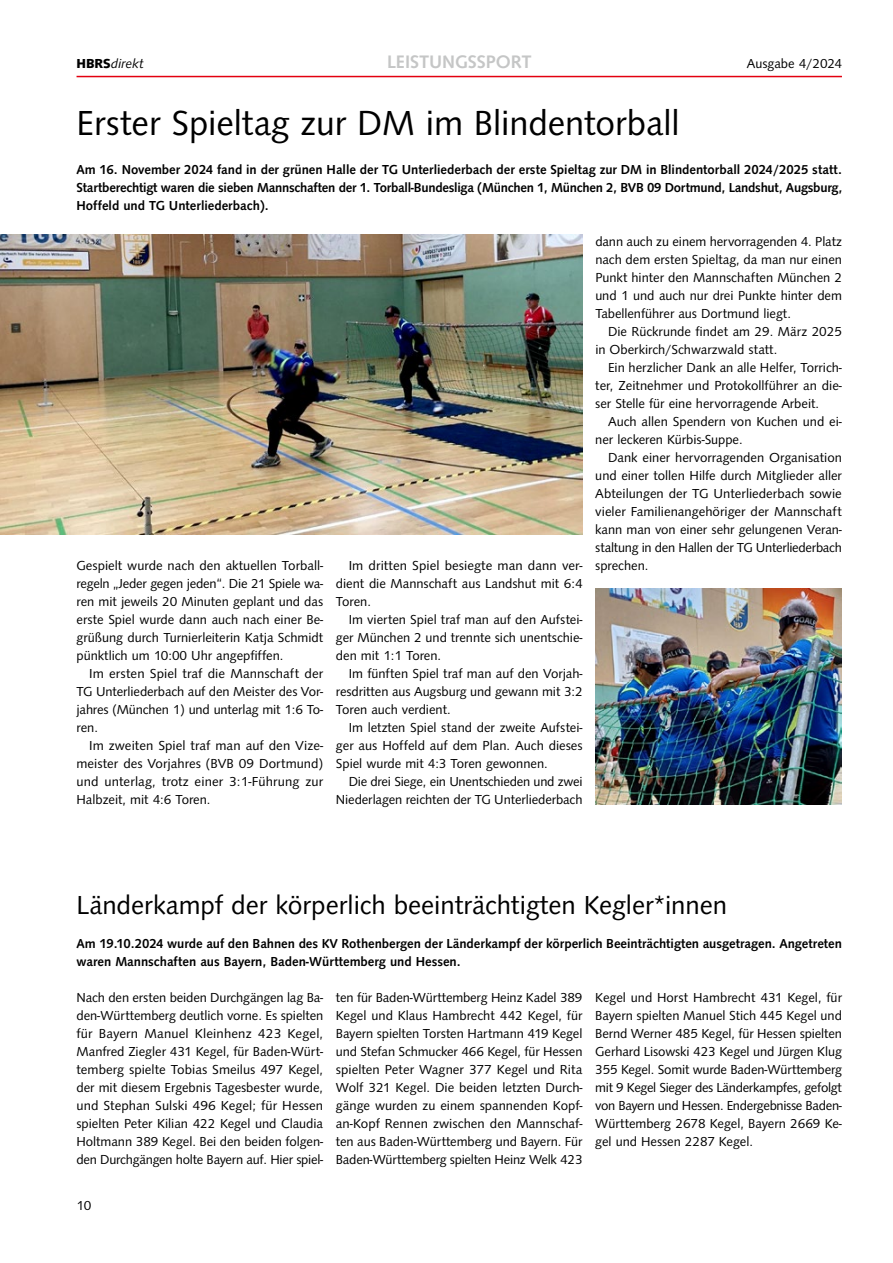
<style>
.page{position:relative;width:893px;height:1263px;background:#fff}
.page>*{position:absolute;margin:0;border:0;box-sizing:border-box;transform-origin:0 0}
.t1{font:36px "Syntax";color:#000}
.t2{font:27px "Syntax";color:#000}
.t3{font:700 18.75px "Syntax";color:#c5c6c6}
.t4{font:13.5px/18px "Syntax";color:#000;text-align:justify}
.t5{font:700 13.5px/18px "Syntax";color:#000;text-align:justify}
.t6{font:italic 13.5px "Syntax";color:#000}
.s1{font-family:"Syntax H";font-weight:800;font-style:normal}
</style>
<div class="page">
<hr style="left:77px;top:76px;width:765px;height:1px;background:#e3000f">
<img style="left:0;top:234px;width:583px;height:300px">
<img style="left:595px;top:588px;width:247px;height:216px">
<h3 class="t3" style="left:387px;top:51px;width:145px">LEISTUNGSSPORT</h3>
<p class="t6" style="left:77px;top:56px;width:69px"><span class="s1">HBRS</span>direkt</p>
<p class="t4" style="left:747px;top:55px;width:97px">Ausgabe 4/2024</p>
<h1 class="t1" style="left:77px;top:103px;width:604px">Erster Spieltag zur DM im Blindentorball</h1>
<p class="t5" style="left:77px;top:161px;width:767px">Am 16. November 2024 fand in der grünen Halle der TG Unterliederbach der erste Spieltag zur DM in Blindentorball 2024/2025 statt.<br>Startberechtigt waren die sieben Mannschaften der 1. Torball-Bundesliga (München 1, München 2, BVB 09 Dortmund, Landshut, Augsburg, Hoffeld und TG Unterliederbach).</p>
<p class="t4" style="left:77px;top:557px;width:248px">Gespielt wurde nach den aktuellen Torball&shy;regeln „Jeder gegen jeden“. Die 21 Spiele wa&shy;ren mit jeweils 20 Minuten geplant und das erste Spiel wurde dann auch nach einer Be&shy;grüßung durch Turnierleiterin Katja Schmidt pünktlich um 10:00 Uhr angepfiffen.</p>
<p class="t4" style="left:77px;top:665px;width:248px;text-indent:13px">Im ersten Spiel traf die Mannschaft der TG Unterliederbach auf den Meister des Vor&shy;jahres (München 1) und unterlag mit 1:6 To&shy;ren.</p>
<p class="t4" style="left:77px;top:737px;width:248px;text-indent:13px">Im zweiten Spiel traf man auf den Vize&shy;meister des Vorjahres (BVB 09 Dortmund) und unterlag, trotz einer 3:1-Führung zur Halbzeit, mit 4:6 Toren.</p>
<p class="t4" style="left:336px;top:557px;width:248px;text-indent:13px">Im dritten Spiel besiegte man dann ver&shy;dient die Mannschaft aus Landshut mit 6:4<br>Toren.</p>
<p class="t4" style="left:336px;top:611px;width:248px;text-indent:13px">Im vierten Spiel traf man auf den Aufstei&shy;ger München 2 und trennte sich unentschie&shy;den mit 1:1 Toren.</p>
<p class="t4" style="left:336px;top:665px;width:248px;text-indent:13px">Im fünften Spiel traf man auf den Vorjah&shy;resdritten aus Augsburg und gewann mit 3:2<br>Toren auch verdient.</p>
<p class="t4" style="left:336px;top:719px;width:248px;text-indent:13px">Im letzten Spiel stand der zweite Aufstei&shy;ger aus Hoffeld auf dem Plan. Auch dieses Spiel wurde mit 4:3 Toren gewonnen.</p>
<p class="t4" style="left:336px;top:773px;width:248px;text-align:right">Die drei Siege, ein Unentschieden und zwei<br>Niederlagen reichten der TG Unterliederbach</p>
<p class="t4" style="left:595px;top:233px;width:248px">dann auch zu einem hervorragenden 4. Platz nach dem ersten Spieltag, da man nur einen Punkt hinter den Mannschaften München 2 und 1 und auch nur drei Punkte hinter dem Tabellenführer aus Dortmund liegt.</p>
<p class="t4" style="left:595px;top:323px;width:248px;text-indent:13px">Die Rückrunde findet am 29. März 2025 in Oberkirch/Schwarzwald statt.</p>
<p class="t4" style="left:595px;top:359px;width:248px;text-indent:13px">Ein herzlicher Dank an alle Helfer, Torrich&shy;ter, Zeitnehmer und Protokollführer an die&shy;ser Stelle für eine hervorragende Arbeit.</p>
<p class="t4" style="left:595px;top:413px;width:248px;text-indent:13px">Auch allen Spendern von Kuchen und ei&shy;ner leckeren Kürbis-Suppe.</p>
<p class="t4" style="left:595px;top:449px;width:248px;text-indent:13px">Dank einer hervorragenden Organisation und einer tollen Hilfe durch Mitglieder aller Abteilungen der TG Unterliederbach sowie vieler Familienangehöriger der Mannschaft kann man von einer sehr gelungenen Veran&shy;staltung in den Hallen der TG Unterliederbach sprechen.</p>
<h2 class="t2" style="left:77px;top:890px;width:652px">Länderkampf der körperlich beeinträchtigten Kegler*innen</h2>
<p class="t5" style="left:77px;top:935px;width:767px">Am 19.10.2024 wurde auf den Bahnen des KV Rothenbergen der Länderkampf der körperlich Beeinträchtigten ausgetragen. Angetreten waren Mannschaften aus Bayern, Baden-Württemberg und Hessen.</p>
<p class="t4" style="left:77px;top:989px;width:248px">Nach den ersten beiden Durchgängen lag Ba&shy;den-Württemberg deutlich vorne. Es spielten für Bayern Manuel Kleinhenz 423 Kegel, Manfred Ziegler 431 Kegel, für Baden-Würt&shy;temberg spielte Tobias Smeilus 497 Kegel, der mit diesem Ergebnis Tagesbester wurde, und Stephan Sulski 496 Kegel; für Hessen spielten Peter Kilian 422 Kegel und Claudia Holtmann 389 Kegel. Bei den beiden folgen&shy;den Durchgängen holte Bayern auf. Hier spiel-</p>
<p class="t4" style="left:336px;top:989px;width:248px">ten für Baden-Württemberg Heinz Kadel 389<br>Kegel und Klaus Hambrecht 442 Kegel, für Bayern spielten Torsten Hartmann 419 Kegel und Stefan Schmucker 466 Kegel, für Hessen spielten Peter Wagner 377 Kegel und Rita Wolf 321 Kegel. Die beiden letzten Durch&shy;gänge wurden zu einem spannenden Kopf&shy;an-Kopf Rennen zwischen den Mannschaf&shy;ten aus Baden-Württemberg und Bayern. Für Baden-Württemberg spielten Heinz Welk 423</p>
<p class="t4" style="left:595px;top:989px;width:248px">Kegel und Horst Hambrecht 431 Kegel, für Bayern spielten Manuel Stich 445 Kegel und Bernd Werner 485 Kegel, für Hessen spielten Gerhard Lisowski 423 Kegel und Jürgen Klug 355 Kegel. Somit wurde Baden-Württemberg mit 9 Kegel Sieger des Länderkampfes, gefolgt von Bayern und Hessen. Endergebnisse Baden-Württemberg 2678 Kegel, Bayern 2669 Ke&shy;gel und Hessen 2287 Kegel.</p>
<p class="t4" style="left:77px;top:1197px;width:16px">10</p>
</div>
